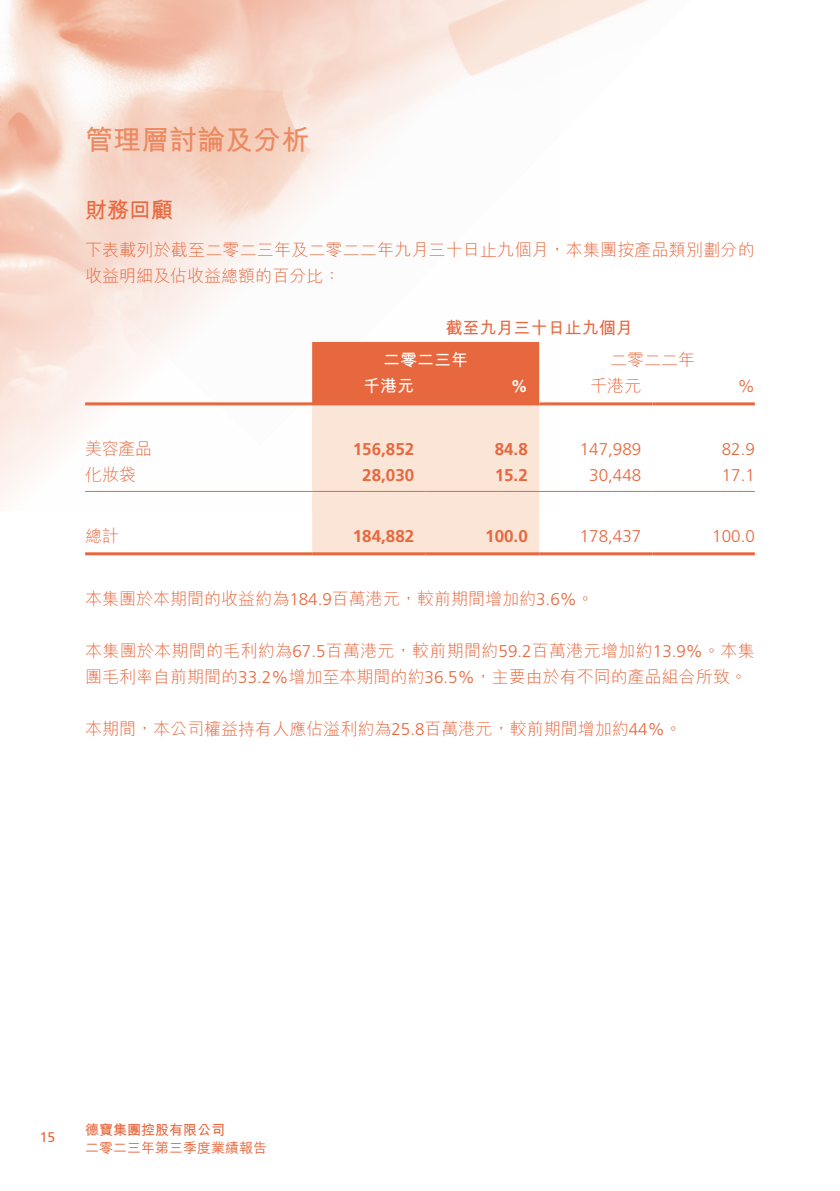
<style>
.page{position:relative;width:840px;height:1191px;background:#fff}
.page>*{position:absolute;margin:0;border:0;box-sizing:border-box;transform-origin:0 0}
.t1{font:700 28px "M Hei HK";color:#ec8960}
.t2{font:700 22px "M Hei HK";color:#e7683e}
.t3{font:300 17px/26px "M Hei HK";color:#e7683e}
.t4{font:300 17px "Frutiger LT Std";color:#e7683e}
.t5{font:700 17px "Frutiger LT Std";color:#e7683e}
.t6{font:700 17px "M Hei HK";color:#e7683e}
.t7{font:700 17px "M Hei HK";color:#fff}
.t8{font:700 17px "Frutiger LT Std";color:#fff}
.t9{font:500 14px "M Hei HK";color:#e7683e}
.t10{font:700 14px "M Hei HK";color:#e7683e}
.t11{font:14px "Frutiger LT Std";color:#e7683e}
.s1{font-family:"Frutiger LT Std"}
</style>
<div class="page">
<img style="left:0;top:0;width:720px;height:446px">
<svg style="left:312px;top:342px;width:227px;height:210px;background:#f5c0aa"></svg>
<hr style="left:85px;top:402px;width:227px;height:3px;background:#e7683e">
<hr style="left:312px;top:402px;width:113px;height:3px;background:#e7683e">
<hr style="left:425px;top:402px;width:114px;height:3px;background:#e7683e">
<hr style="left:539px;top:402px;width:113px;height:3px;background:#e7683e">
<hr style="left:652px;top:402px;width:102px;height:3px;background:#e7683e">
<hr style="left:85px;top:491px;width:227px;height:1px;background:#e7683e">
<hr style="left:312px;top:491px;width:113px;height:1px;background:#e7683e">
<hr style="left:425px;top:491px;width:114px;height:1px;background:#e7683e">
<hr style="left:539px;top:491px;width:113px;height:1px;background:#e7683e">
<hr style="left:652px;top:491px;width:102px;height:1px;background:#e7683e">
<hr style="left:85px;top:552px;width:227px;height:3px;background:#e7683e">
<hr style="left:312px;top:552px;width:113px;height:3px;background:#e7683e">
<hr style="left:425px;top:552px;width:114px;height:3px;background:#e7683e">
<hr style="left:539px;top:552px;width:113px;height:3px;background:#e7683e">
<hr style="left:652px;top:552px;width:102px;height:3px;background:#e7683e">
<h1 class="t1" style="left:85px;top:119px;width:225px">管理層討論及分析</h1>
<p class="t2" style="left:85px;top:194px;width:89px">財務回顧</p>
<p class="t3" style="left:85px;top:237px;width:670px">下表載列於截至二零二三年及二零二二年九月三十日止九個月，本集團按產品類別劃分的收益明細及佔收益總額的百分比：</p>
<p class="t6" style="left:445px;top:315px;width:188px">截至九月三十日止九個月</p>
<p class="t3" style="left:609px;top:346px;width:86px">二零二二年</p>
<p class="t7" style="left:383px;top:347px;width:86px">二零二三年</p>
<p class="t7" style="left:363px;top:373px;width:52px">千港元</p>
<p class="t8" style="left:510px;top:376px;width:18px">%</p>
<p class="t3" style="left:590px;top:372px;width:52px">千港元</p>
<p class="t4" style="left:737px;top:376px;width:18px">%</p>
<p class="t3" style="left:85px;top:436px;width:68px">美容產品</p>
<p class="t5" style="left:352px;top:439px;width:63px">156,852</p>
<p class="t5" style="left:494px;top:439px;width:35px">84.8</p>
<p class="t4" style="left:579px;top:440px;width:63px">147,989</p>
<p class="t4" style="left:721px;top:440px;width:35px">82.9</p>
<p class="t3" style="left:85px;top:462px;width:52px">化妝袋</p>
<p class="t5" style="left:362px;top:465px;width:53px">28,030</p>
<p class="t5" style="left:494px;top:465px;width:35px">15.2</p>
<p class="t4" style="left:589px;top:466px;width:53px">30,448</p>
<p class="t4" style="left:721px;top:466px;width:35px">17.1</p>
<p class="t3" style="left:85px;top:522px;width:35px">總計</p>
<p class="t5" style="left:352px;top:526px;width:63px">184,882</p>
<p class="t5" style="left:485px;top:526px;width:44px">100.0</p>
<p class="t4" style="left:579px;top:526px;width:63px">178,437</p>
<p class="t4" style="left:711px;top:526px;width:44px">100.0</p>
<p class="t3" style="left:85px;top:585px;width:510px">本集團於本期間的收益約為<span class="s1">184.9</span>百萬港元，較前期間增加約<span class="s1">3.6%</span>。</p>
<p class="t3" style="left:85px;top:637px;width:670px">本集團於本期間的毛利約為<span class="s1">67.5</span>百萬港元，較前期間約<span class="s1">59.2</span>百萬港元增加約<span class="s1">13.9%</span>。本集團毛利率自前期間的<span class="s1">33.2%</span>增加至本期間的約<span class="s1">36.5%</span>，主要由於有不同的產品組合所致。</p>
<p class="t3" style="left:85px;top:715px;width:597px">本期間，本公司權益持有人應佔溢利約為<span class="s1">25.8</span>百萬港元，較前期間增加約<span class="s1">44%</span>。</p>
<p class="t11" style="left:40px;top:1128px;width:17px">15</p>
<p class="t10" style="left:85px;top:1120px;width:141px">德寶集團控股有限公司</p>
<p class="t9" style="left:85px;top:1138px;width:184px">二零二三年第三季度業績報告</p>
</div>
